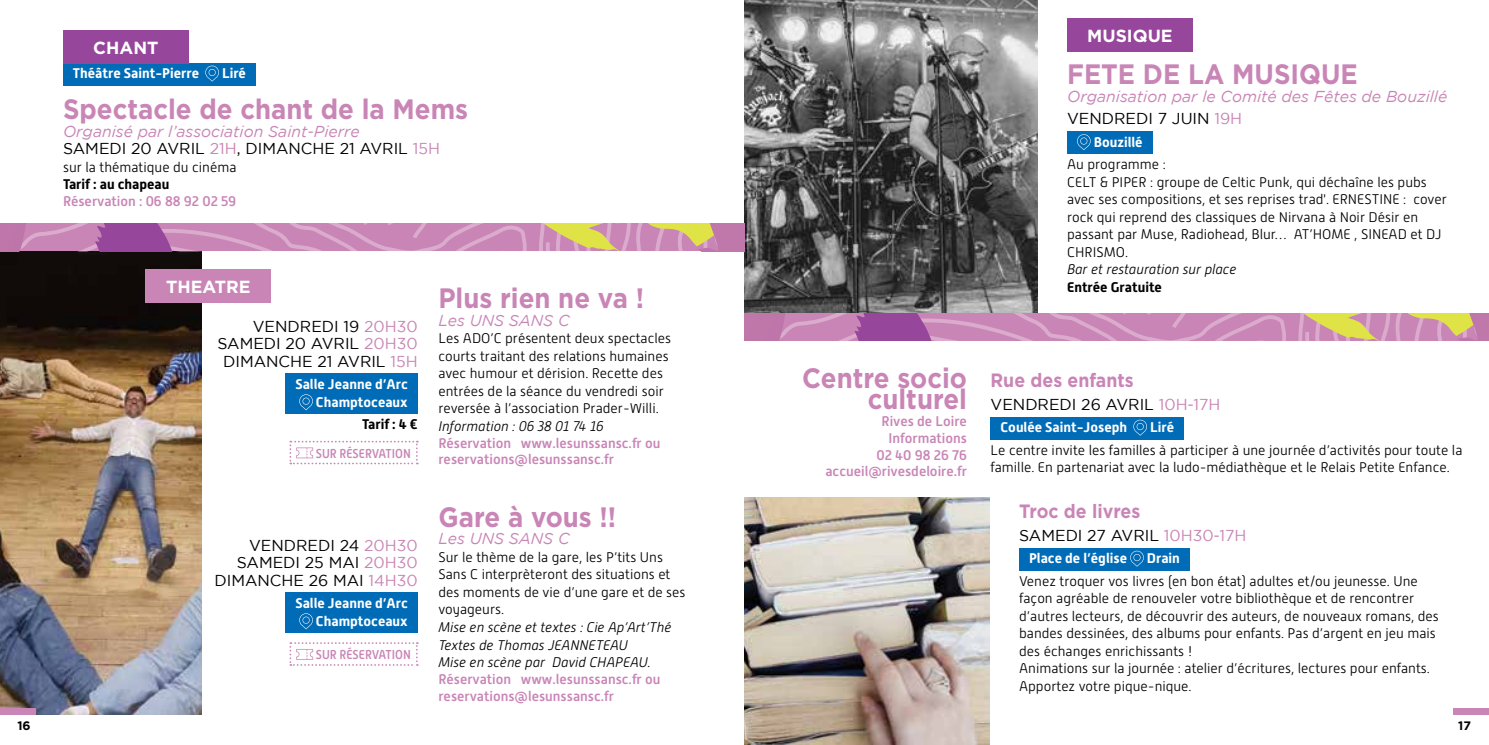
<style>
.page{position:relative;width:1489px;height:745px;background:#fff}
.page>*{position:absolute;margin:0;border:0;box-sizing:border-box;transform-origin:0 0}
.t1{font:700 28px/21px "Gotham";color:#c985b6;text-align:right;scale:.92 1}
.t2{font:700 19.25px "Gotham";color:#c985b6;scale:.92 1}
.t3{font:700 17.5px "Gotham";color:#fff}
.t4{font:italic 15.75px/17.5px "Gotham";color:#c985b6}
.t5{font:15.75px/17.5px "Gotham";color:#000;text-align:right}
.t6{font:300 14px/17.5px "Alwyn New";color:#000}
.t7{font:500 14px/16.8px "Alwyn New";color:#c985b6}
.t8{font:italic 300 14px/17.5px "Alwyn New";color:#000}
.t9{font:700 14px/17.5px "Alwyn New";color:#fff;text-align:right}
.t10{font:700 14px "Alwyn New";color:#000}
.t11{font:500 12.95px "Alwyn New";color:#c985b6;scale:.92 1}
.t12{font:700 12.25px "Gotham";color:#000}
.s1{font-style:normal;color:#000}
.s2{font-style:normal}
.s3{color:#c985b6}
</style>
<div class="page">
<img style="left:744px;top:0;width:293px;height:313px">
<img style="left:0;top:251px;width:202px;height:462px">
<div style="left:63px;top:62px;width:193px;height:23px;background:#006cb7"></div>
<div style="left:63px;top:30px;width:126px;height:34px;background:#97479b"></div>
<svg style="left:205px;top:66px;width:14px;height:15px"></svg>
<div style="left:285px;top:373px;width:133px;height:41px;background:#006cb7"></div>
<svg style="left:299px;top:394px;width:14px;height:16px"></svg>
<svg style="left:289px;top:440px;width:129px;height:24px"></svg>
<div style="left:285px;top:592px;width:133px;height:40px;background:#006cb7"></div>
<svg style="left:299px;top:613px;width:14px;height:15px"></svg>
<svg style="left:289px;top:642px;width:129px;height:23px"></svg>
<svg style="left:0;top:223px;width:744px;height:28px;background:#c88bac"></svg>
<svg style="left:744px;top:313px;width:745px;height:28px;background:#c78bad"></svg>
<div style="left:146px;top:268px;width:125px;height:34px;background:#c985b6"></div>
<div style="left:1067px;top:131px;width:85px;height:23px;background:#006cb7"></div>
<div style="left:1067px;top:18px;width:125px;height:34px;background:#97479b"></div>
<svg style="left:1077px;top:134px;width:13px;height:16px"></svg>
<div style="left:990px;top:416px;width:193px;height:23px;background:#006cb7"></div>
<svg style="left:1133px;top:419px;width:13px;height:16px"></svg>
<img style="left:744px;top:497px;width:245px;height:247px">
<div style="left:1019px;top:547px;width:170px;height:23px;background:#006cb7"></div>
<svg style="left:1130px;top:550px;width:13px;height:16px"></svg>
<div style="left:0;top:707px;width:36px;height:6px;background:#c985b6"></div>
<div style="left:1452px;top:707px;width:36px;height:6px;background:#c985b6"></div>
<p class="t3" style="left:93px;top:36px;width:67px">CHANT</p>
<p class="t9" style="left:73px;top:64px;width:128px">Théâtre Saint-Pierre</p>
<p class="t9" style="left:222px;top:64px;width:25px">Liré</p>
<h1 class="t1" style="left:63px;top:99px;width:442px">Spectacle de chant de la Mems</h1>
<p class="t4" style="left:63px;top:122px;width:378px">Organisé par l’association Saint-Pierre<br><span class="s1">SAMEDI 20 AVRIL</span> <span class="s2">21H</span><span class="s1">, DIMANCHE 21 AVRIL</span> <span class="s2">15H</span></p>
<p class="t6" style="left:63px;top:158px;width:175px">sur la thématique du cinéma</p>
<p class="t10" style="left:63px;top:176px;width:108px">Tarif : au chapeau</p>
<p class="t7" style="left:63px;top:193px;width:174px">Réservation : 06 88 92 02 59</p>
<p class="t3" style="left:166px;top:275px;width:86px">THEATRE</p>
<p class="t5" style="left:217px;top:317px;width:202px">VENDREDI 19 <span class="s3">20H30<br></span>SAMEDI 20 AVRIL <span class="s3">20H30<br></span>DIMANCHE 21 AVRIL <span class="s3">15H</span></p>
<p class="t9" style="left:295px;top:375px;width:114px">Salle Jeanne d’Arc<br>Champtoceaux</p>
<p class="t10" style="left:362px;top:416px;width:57px">Tarif : 4 €</p>
<p class="t11" style="left:316px;top:445px;width:105px">SUR RÉSERVATION</p>
<p class="t5" style="left:214px;top:536px;width:205px">VENDREDI 24 <span class="s3">20H30<br></span>SAMEDI 25 MAI <span class="s3">20H30<br></span>DIMANCHE 26 MAI <span class="s3">14H30</span></p>
<p class="t9" style="left:295px;top:594px;width:114px">Salle Jeanne d’Arc<br>Champtoceaux</p>
<p class="t11" style="left:316px;top:647px;width:105px">SUR RÉSERVATION</p>
<h1 class="t1" style="left:438px;top:287px;width:225px">Plus rien ne va !</h1>
<p class="t4" style="left:438px;top:311px;width:133px">Les UNS SANS C</p>
<p class="t6" style="left:438px;top:329px;width:234px">Les ADO’C présentent deux spectacles courts traitant des relations humaines avec humour et dérision. Recette des entrées de la séance du vendredi soir reversée à l’association Prader-Willi.</p>
<p class="t8" style="left:438px;top:417px;width:167px">Information : 06 38 01 74 16</p>
<p class="t7" style="left:438px;top:434px;width:223px">Réservation www.lesunssansc.fr ou reservations@lesunssansc.fr</p>
<h1 class="t1" style="left:438px;top:506px;width:195px">Gare à vous !!</h1>
<p class="t4" style="left:438px;top:529px;width:133px">Les UNS SANS C</p>
<p class="t6" style="left:438px;top:548px;width:249px">Sur le thème de la gare, les P’tits Uns<br>Sans C interprèteront des situations et des moments de vie d’une gare et de ses voyageurs.</p>
<p class="t8" style="left:438px;top:618px;width:234px">Mise en scène et textes : Cie Ap’Art’Thé<br>Textes de Thomas JEANNETEAU<br>Mise en scène par David CHAPEAU.</p>
<p class="t7" style="left:438px;top:670px;width:223px">Réservation www.lesunssansc.fr ou reservations@lesunssansc.fr</p>
<p class="t3" style="left:1087px;top:24px;width:87px">MUSIQUE</p>
<h1 class="t1" style="left:1067px;top:64px;width:317px">FETE DE LA MUSIQUE</h1>
<p class="t4" style="left:1067px;top:85px;width:382px;line-height:22.4px">Organisation par le Comité des Fêtes de Bouzillé<br><span class="s1">VENDREDI 7 JUIN</span> <span class="s2">19H</span></p>
<p class="t9" style="left:1093px;top:133px;width:50px">Bouzillé</p>
<p class="t6" style="left:1067px;top:156px;width:381px">Au programme :<br>CELT &amp; PIPER : groupe de Celtic Punk, qui déchaîne les pubs avec ses compositions, et ses reprises trad'. ERNESTINE : cover rock qui reprend des classiques de Nirvana à Noir Désir en passant par Muse, Radiohead, Blur… AT’HOME , SINEAD et DJ CHRISMO.</p>
<p class="t8" style="left:1067px;top:260px;width:171px">Bar et restauration sur place</p>
<p class="t10" style="left:1067px;top:279px;width:96px">Entrée Gratuite</p>
<h1 class="t1" style="left:802px;top:367px;width:181px">Centre socio culturel</h1>
<p class="t7" style="left:825px;top:412px;width:143px;text-align:right">Rives de Loire<br>Informations<br>02 40 98 26 76 accueil@rivesdeloire.fr</p>
<h2 class="t2" style="left:990px;top:367px;width:157px">Rue des enfants</h2>
<p class="t5" style="left:990px;top:395px;width:231px">VENDREDI 26 AVRIL <span class="s3">10H-17H</span></p>
<p class="t9" style="left:1000px;top:418px;width:128px">Coulée Saint-Joseph</p>
<p class="t9" style="left:1149px;top:418px;width:25px">Liré</p>
<p class="t6" style="left:990px;top:441px;width:473px">Le centre invite les familles à participer à une journée d’activités pour toute la famille. En partenariat avec la ludo-médiathèque et le Relais Petite Enfance.</p>
<h2 class="t2" style="left:1019px;top:498px;width:133px">Troc de livres</h2>
<p class="t5" style="left:1019px;top:526px;width:229px">SAMEDI 27 AVRIL <span class="s3">10H30-17H</span></p>
<p class="t9" style="left:1029px;top:549px;width:100px">Place de l’église</p>
<p class="t9" style="left:1146px;top:549px;width:35px">Drain</p>
<p class="t6" style="left:1019px;top:572px;width:421px">Venez troquer vos livres (en bon état) adultes et/ou jeunesse. Une façon agréable de renouveler votre bibliothèque et de rencontrer d’autres lecteurs, de découvrir des auteurs, de nouveaux romans, des bandes dessinées, des albums pour enfants. Pas d’argent en jeu mais des échanges enrichissants !<br>Animations sur la journée : atelier d’écritures, lectures pour enfants.<br>Apportez votre pique-nique.</p>
<p class="t12" style="left:17px;top:717px;width:15px">16</p>
<p class="t12" style="left:1457px;top:717px;width:14px">17</p>
</div>
